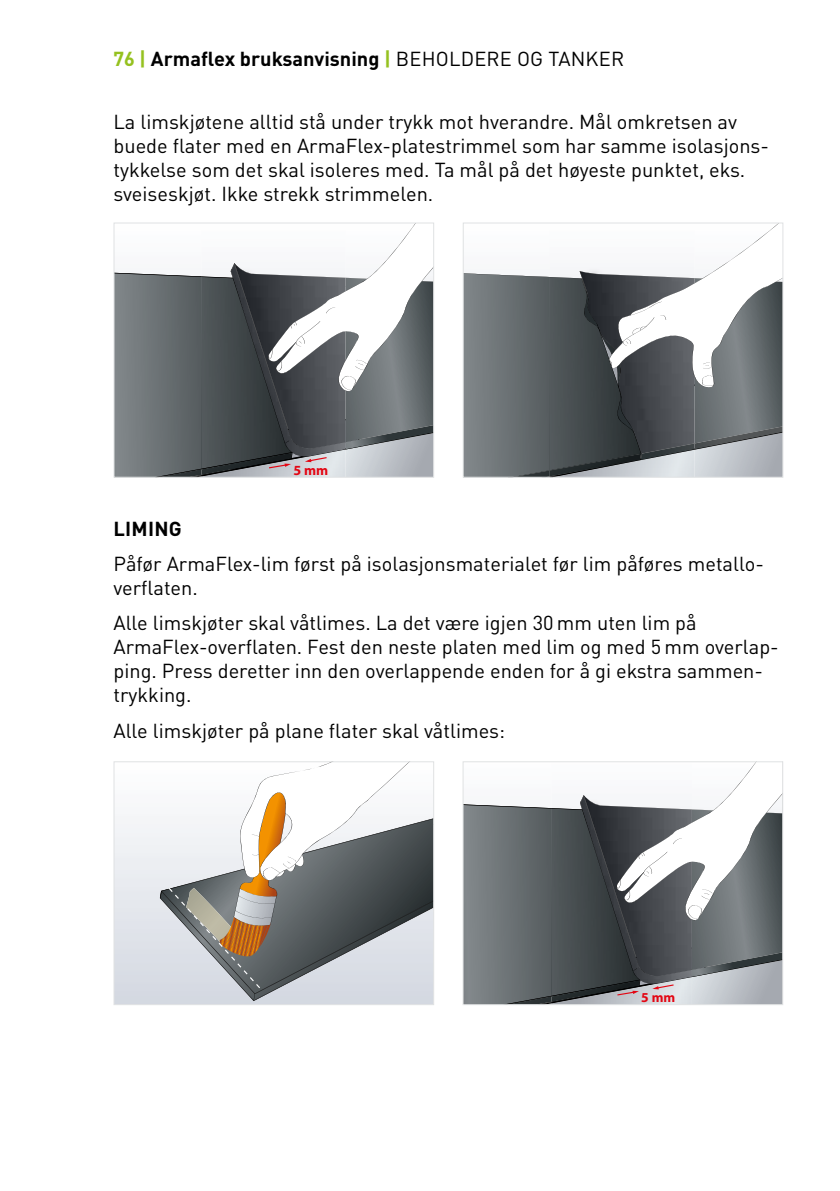
<style>
.page{position:relative;width:840px;height:1191px;background:#fff}
.page>*{position:absolute;margin:0;border:0;box-sizing:border-box;transform-origin:0 0}
.t1{font:20px/24px "DIN Pro";color:#000}
.t2{font:700 20px "DIN Pro";color:#000}
.t3{font:700 14px "Myriad";color:#e30613}
.t4{font:700 13.6px "Myriad";color:#e30613}
.s1{color:#95c11f}
.s2{font-weight:400}
</style>
<div class="page">
<svg style="left:115px;top:224px;width:317px;height:252px"></svg>
<div style="left:113px;top:222px;width:321px;height:256px;border:1px solid #e0e2e3"></div>
<svg style="left:464px;top:224px;width:317px;height:252px"></svg>
<div style="left:462px;top:222px;width:321px;height:256px;border:1px solid #e0e2e3"></div>
<svg style="left:115px;top:816px;width:317px;height:187px;fill:#e3e6ec"></svg>
<svg style="left:160px;top:763px;width:272px;height:237px"></svg>
<div style="left:113px;top:761px;width:321px;height:244px;border:1px solid #e0e2e3"></div>
<svg style="left:464px;top:763px;width:316px;height:240px"></svg>
<div style="left:462px;top:761px;width:320px;height:244px;border:1px solid #e0e2e3"></div>
<p class="t2" style="left:113px;top:42px;width:322px"><span class="s1">76 |</span> Armaflex bruksanvisning <span class="s1">|</span> <span class="s2">Behold</span></p>
<p class="t1" style="left:474px;top:45px;width:88px">ere og tank</p>
<p class="t1" style="left:598px;top:45px;width:22px">er</p>
<p class="t1" style="left:113px;top:107px;width:656px">La limskjøtene alltid stå under trykk mot hverandre. Mål omkretsen av buede flater med en ArmaFlex-platestrimmel som har samme isolasjons&shy;tykkelse som det skal isoleres med. Ta mål på det høyeste punktet, eks. sveiseskjøt. Ikke strekk strimmelen.</p>
<p class="t3" style="left:293px;top:463px;width:36px">5 mm</p>
<p class="t2" style="left:113px;top:511px;width:70px">LIMING</p>
<p class="t1" style="left:113px;top:550px;width:651px">Påfør ArmaFlex-lim først på isolasjonsmaterialet før lim påføres metallo&shy;verflaten.</p>
<p class="t1" style="left:113px;top:609px;width:666px">Alle limskjøter skal våtlimes. La det være igjen 30 mm uten lim på ArmaFlex-overflaten. Fest den neste platen med lim og med 5 mm overlap&shy;ping. Press deretter inn den overlappende enden for å gi ekstra sammen&shy;trykking.</p>
<p class="t1" style="left:113px;top:716px;width:393px">Alle limskjøter på plane flater skal våtlimes:</p>
<p class="t4" style="left:641px;top:990px;width:35px">5 mm</p>
</div>
